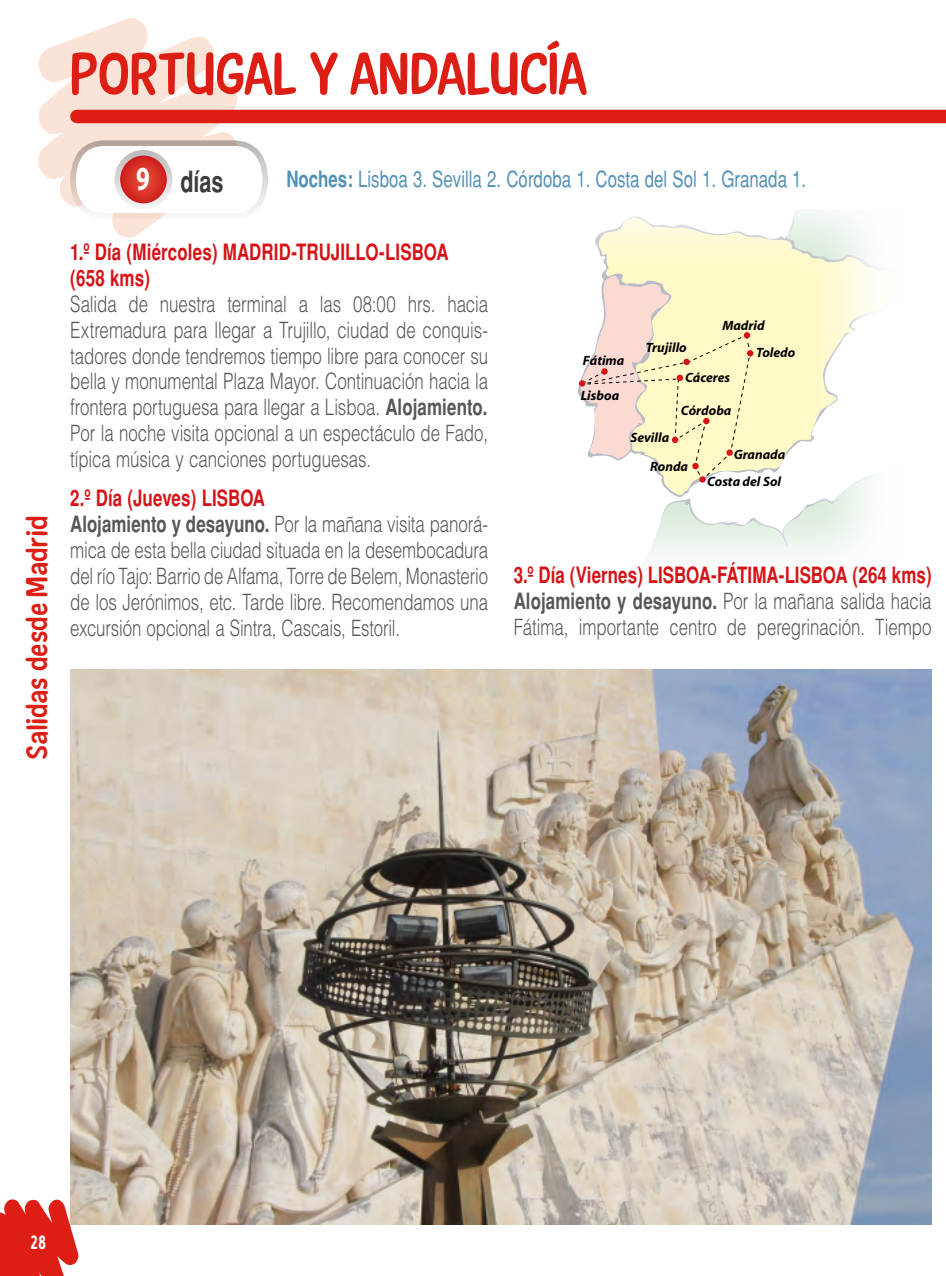
<style>
.page{position:relative;width:946px;height:1276px;background:#fff}
.page>*{position:absolute;margin:0;border:0;box-sizing:border-box;transform-origin:0 0}
.t1{font:58.5px "New Era Casual";letter-spacing:.005em;color:#dd1e15}
.t2{font:29.25px "New Era Casual";letter-spacing:.015em;color:#dd1e15}
.t3{font:700 29.25px "Helvetica";color:#3c3c3b;scale:.74 1}
.t4{font:300 22.5px/25.9px "Helvetica";letter-spacing:-.01em;color:#575756;text-align:justify;scale:.75 1}
.t5{font:22.5px "Helvetica";color:#5291b6;scale:.75 1}
.t6{font:700 22.5px/25.9px "Helvetica";letter-spacing:.005em;color:#d51317;scale:.75 1}
.t7{font:700 19.12px "Asap";color:#fff;scale:.72 1}
.t8{font:italic 700 13.5px/29.2px "Myriad";color:#000}
.s1{font-family:"Myriad";font-size:33.75px;color:#fff}
.s2{font-weight:700}
.s3{font-weight:700;color:#d51317}
</style>
<div class="page">
<svg style="left:578px;top:209px;width:299px;height:347px"></svg>
<svg style="left:0;top:1199px;width:79px;height:77px;background:#e13d35"></svg>
<div style="left:77px;top:110px;width:868px;height:13px;background:#dd1e15"></div>
<svg style="left:38px;top:18px;width:236px;height:220px"></svg>
<svg style="left:117px;top:153px;width:53px;height:53px;background:#d64138"></svg>
<div style="left:114px;top:150px;width:58px;height:59px;border:6px solid #fff;border-radius:50%"></div>
<img style="left:70px;top:670px;width:861px;height:555px">
<h1 class="t1" style="left:70px;top:39px;width:518px">PORTUGAL Y ANDALUCÍA</h1>
<h2 class="t2" style="left:20px;top:759px;width:245px;rotate:-90deg">Salidas desde Madrid</h2>
<h2 class="t3" style="left:136px;top:164px;width:120px"><span class="s1">9</span> días</h2>
<p class="t5" style="left:286px;top:166px;width:694px"><span class="s2">Noches:</span> Lisboa 3. Sevilla 2. Córdoba 1. Costa del Sol 1. Granada 1.</p>
<p class="t6" style="left:70px;top:239px;width:506px">1.º Día (Miércoles) MADRID-TRUJILLO-LISBOA (658 kms)</p>
<p class="t4" style="left:70px;top:290px;width:559px">Salida de nuestra terminal a las 08:00 hrs. hacia Extremadura para llegar a Trujillo, ciudad de conquis&shy;tadores donde tendremos tiempo libre para conocer su bella y monumental Plaza Mayor. Continuación hacia la frontera portuguesa para llegar a Lisboa. <span class="s2">Alojamiento.<br></span>Por la noche visita opcional a un espectáculo de Fado, típica música y canciones portuguesas.</p>
<p class="t4" style="left:70px;top:485px;width:559px;text-align:left"><span class="s3">2.º Día (Jueves) LISBOA<br></span><span class="s2">Alojamiento y desayuno.</span> Por la mañana visita panorá&shy;mica de esta bella ciudad situada en la desembocadura del río Tajo: Barrio de Alfama, Torre de Belem, Monasterio de los Jerónimos, etc. Tarde libre. Recomendamos una excursión opcional a Sintra, Cascais, Estoril.</p>
<p class="t8" style="left:583px;top:346px;width:43px">Fátima</p>
<p class="t8" style="left:580px;top:381px;width:40px">Lisboa</p>
<p class="t8" style="left:645px;top:333px;width:42px">Trujillo</p>
<p class="t8" style="left:722px;top:311px;width:44px">Madrid</p>
<p class="t8" style="left:756px;top:338px;width:41px">Toledo</p>
<p class="t8" style="left:685px;top:363px;width:47px">Cáceres</p>
<p class="t8" style="left:681px;top:396px;width:52px">Córdoba</p>
<p class="t8" style="left:650px;top:423px;width:39px;text-indent:-20px">Sevilla<br>Ronda</p>
<p class="t8" style="left:707px;top:467px;width:76px">Costa del Sol</p>
<p class="t8" style="left:733px;top:440px;width:53px">Granada</p>
<p class="t4" style="left:513px;top:561px;width:559px"><span class="s3">3.º Día (Viernes) LISBOA-FÁTIMA-LISBOA (264 kms)<br></span><span class="s2">Alojamiento y desayuno.</span> Por la mañana salida hacia Fátima, importante centro de peregrinación. Tiempo</p>
<p class="t7" style="left:31px;top:1229px;width:23px">28</p>
</div>
